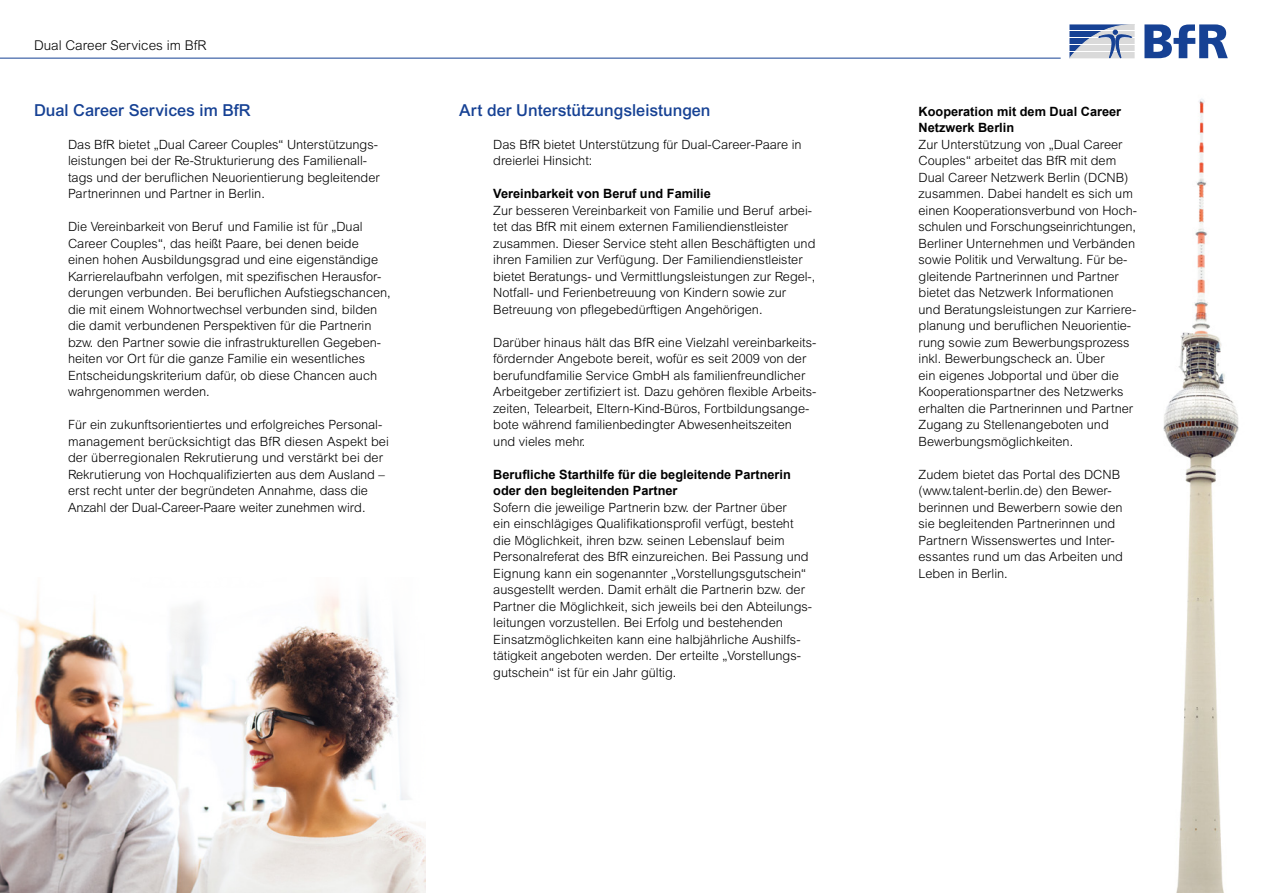
<style>
.page{position:relative;width:1263px;height:893px;background:#fff}
.page>*{position:absolute;margin:0;border:0;box-sizing:border-box;transform-origin:0 0}
.Head1{font:500 16.5px "Arial MT Pro";color:#164194}
.t1{font:300 13.5px "Arial MT Pro";color:#000}
.Fließtext{font:300 12.75px/16.5px "Arial MT Pro";color:#000}
.Absatzeinleitung{font:700 12.75px/16.5px "Arial";color:#000}
</style>
<div class="page">
<hr style="left:0;top:58px;width:1061px;height:1px;background:#164194">
<svg style="left:1069px;top:24px;width:66px;height:34px;background:#99a8c5"></svg>
<svg style="left:1144px;top:24px;width:84px;height:34px"></svg>
<img style="left:0;top:594px;width:425px;height:299px">
<img style="left:1163px;top:99px;width:76px;height:794px">
<p class="t1" style="left:34px;top:36px;width:174px">Dual Career Services im BfR</p>
<p class="Head1" style="left:34px;top:100px;width:218px">Dual Career Services im BfR</p>
<p class="Fließtext" style="left:68px;top:136px;width:313px">Das BfR bietet „Dual Career Couples“ Unterstützungs&shy;leistungen bei der Re-Strukturierung des Familienall&shy;tags und der beruflichen Neuorientierung begleitender Partnerinnen und Partner in Berlin.</p>
<p class="Fließtext" style="left:68px;top:219px;width:324px">Die Vereinbarkeit von Beruf und Familie ist für „Dual Career Couples“, das heißt Paare, bei denen beide einen hohen Ausbildungsgrad und eine eigenständige Karrierelaufbahn verfolgen, mit spezifischen Herausfor&shy;derungen verbunden. Bei beruflichen Aufstiegschancen, die mit einem Wohnortwechsel verbunden sind, bilden die damit verbundenen Perspektiven für die Partnerin bzw. den Partner sowie die infrastrukturellen Gegeben&shy;heiten vor Ort für die ganze Familie ein wesentliches Entscheidungskriterium dafür, ob diese Chancen auch wahrgenommen werden.</p>
<p class="Fließtext" style="left:68px;top:417px;width:322px">Für ein zukunftsorientiertes und erfolgreiches Personal&shy;management berücksichtigt das BfR diesen Aspekt bei der überregionalen Rekrutierung und verstärkt bei der Rekrutierung von Hochqualifizierten aus dem Ausland – erst recht unter der begründeten Annahme, dass die Anzahl der Dual-Career-Paare weiter zunehmen wird.</p>
<p class="Head1" style="left:459px;top:100px;width:253px">Art der Unterstützungsleistungen</p>
<p class="Fließtext" style="left:493px;top:136px;width:310px">Das BfR bietet Unterstützung für Dual-Career-Paare in dreierlei Hinsicht:</p>
<p class="Absatzeinleitung" style="left:493px;top:186px;width:219px">Vereinbarkeit von Beruf und Familie</p>
<p class="Fließtext" style="left:493px;top:202px;width:324px">Zur besseren Vereinbarkeit von Familie und Beruf arbei&shy;tet das BfR mit einem externen Familiendienstleister zusammen. Dieser Service steht allen Beschäftigten und ihren Familien zur Verfügung. Der Familiendienstleister bietet Beratungs- und Vermittlungsleistungen zur Regel-, Notfall- und Ferienbetreuung von Kindern sowie zur Betreuung von pflegebedürftigen Angehörigen.</p>
<p class="Fließtext" style="left:493px;top:334px;width:325px">Darüber hinaus hält das BfR eine Vielzahl vereinbarkeits&shy;fördernder Angebote bereit, wofür es seit 2009 von der berufundfamilie Service GmbH als familienfreundlicher Arbeitgeber zertifiziert ist. Dazu gehören flexible Arbeits&shy;zeiten, Telearbeit, Eltern-Kind-Büros, Fortbildungsange&shy;bote während familienbedingter Abwesenheitszeiten und vieles mehr.</p>
<p class="Absatzeinleitung" style="left:493px;top:466px;width:299px">Berufliche Starthilfe für die begleitende Partnerin oder den begleitenden Partner</p>
<p class="Fließtext" style="left:493px;top:499px;width:320px">Sofern die jeweilige Partnerin bzw. der Partner über<br>ein einschlägiges Qualifikationsprofil verfügt, besteht die Möglichkeit, ihren bzw. seinen Lebenslauf beim Personalreferat des BfR einzureichen. Bei Passung und Eignung kann ein sogenannter „Vorstellungsgutschein“ ausgestellt werden. Damit erhält die Partnerin bzw. der Partner die Möglichkeit, sich jeweils bei den Abteilungs&shy;leitungen vorzustellen. Bei Erfolg und bestehenden Einsatzmöglichkeiten kann eine halbjährliche Aushilfs&shy;tätigkeit angeboten werden. Der erteilte „Vorstellungs&shy;gutschein“ ist für ein Jahr gültig.</p>
<p class="Absatzeinleitung" style="left:918px;top:103px;width:204px">Kooperation mit dem Dual Career<br>Netzwerk Berlin</p>
<p class="Fließtext" style="left:918px;top:136px;width:220px">Zur Unterstützung von „Dual Career Couples“ arbeitet das BfR mit dem Dual Career Netzwerk Berlin (DCNB) zusammen. Dabei handelt es sich um einen Kooperationsverbund von Hoch&shy;schulen und Forschungseinrichtungen, Berliner Unternehmen und Verbänden sowie Politik und Verwaltung. Für be&shy;gleitende Partnerinnen und Partner bietet das Netzwerk Informationen und Beratungsleistungen zur Karriere&shy;planung und beruflichen Neuorientie&shy;rung sowie zum Bewerbungsprozess inkl. Bewerbungscheck an. Über<br>ein eigenes Jobportal und über die Kooperationspartner des Netzwerks erhalten die Partnerinnen und Partner Zugang zu Stellenangeboten und Bewerbungsmöglichkeiten.</p>
<p class="Fließtext" style="left:918px;top:466px;width:206px">Zudem bietet das Portal des DCNB (www.talent-berlin.de) den Bewer&shy;berinnen und Bewerbern sowie den sie begleitenden Partnerinnen und<br>Partnern Wissenswertes und Inter&shy;essantes rund um das Arbeiten und<br>Leben in Berlin.</p>
</div>
